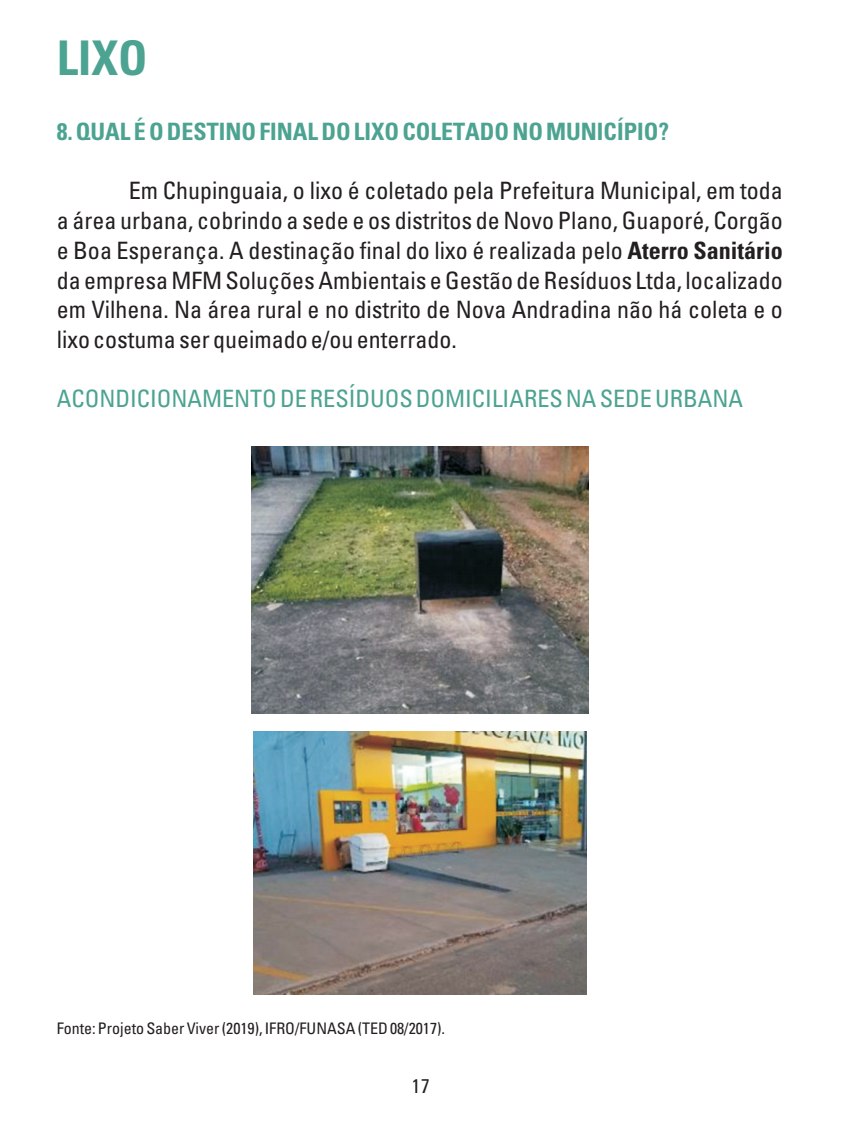
<style>
.page{position:relative;width:851px;height:1134px;background:#fff}
.page>*{position:absolute;margin:0;border:0;box-sizing:border-box;transform-origin:0 0}
.t1{font:700 condensed 48px "Univers";color:#4ca391}
.t2{font:condensed 24px/29.8px "Univers";color:#231f20;text-align:justify}
.t3{font:condensed 24px "Univers";color:#4ca391}
.t4{font:700 condensed 24px "Univers";color:#4ca391}
.t5{font:500 condensed 20px "Univers";color:#231f20}
.t6{font:condensed 16px "Univers";color:#231f20}
.s1{font-weight:700}
</style>
<div class="page">
<img style="left:251px;top:446px;width:338px;height:268px">
<img style="left:253px;top:731px;width:333px;height:263px">
<h1 class="t1" style="left:57px;top:40px;width:92px">LIXO</h1>
<p class="t4" style="left:57px;top:123px;width:613px">8. QUAL É O DESTINO FINAL DO LIXO COLETADO NO MUNICÍPIO?</p>
<p class="t2" style="left:57px;top:178px;width:727px;text-indent:72px">Em Chupinguaia, o lixo é coletado pela Prefeitura Municipal, em toda a área urbana, cobrindo a sede e os distritos de Novo Plano, Guaporé, Corgão e Boa Esperança. A destinação final do lixo é realizada pelo <span class="s1">Aterro Sanitário </span>da empresa MFM Soluções Ambientais e Gestão de Resíduos Ltda, localizado em Vilhena. Na área rural e no distrito de Nova Andradina não há coleta e o lixo costuma ser queimado e/ou enterrado.</p>
<p class="t3" style="left:57px;top:390px;width:687px">ACONDICIONAMENTO DE RESÍDUOS DOMICILIARES NA SEDE URBANA</p>
<p class="t6" style="left:57px;top:1022px;width:390px">Fonte: Projeto Saber Viver (2019), IFRO/FUNASA (TED 08/2017).</p>
<p class="t5" style="left:411px;top:1079px;width:20px">17</p>
</div>
